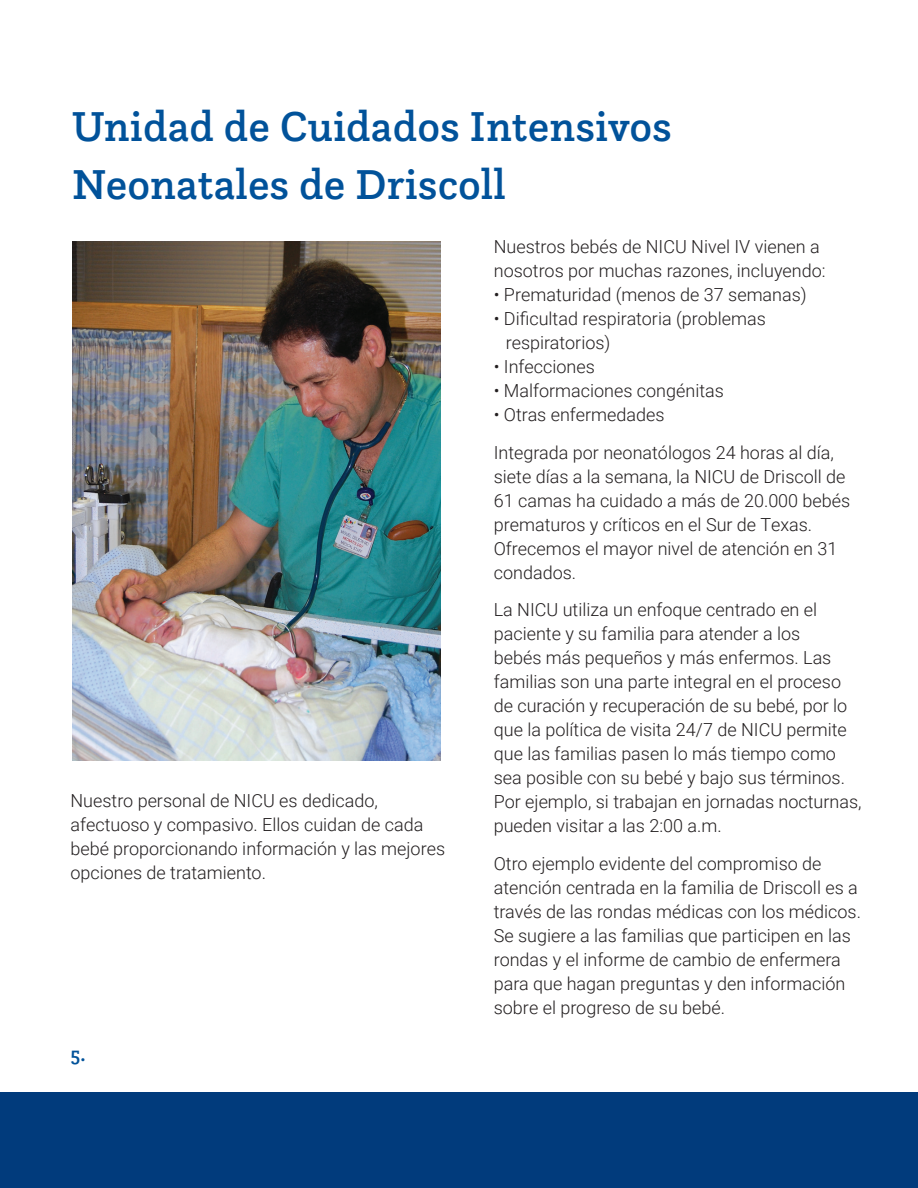
<style>
.page{position:relative;width:918px;height:1188px;background:#fff}
.page>*{position:absolute;margin:0;border:0;box-sizing:border-box;transform-origin:0 0}
.t1{font:500 43.65px/57.9px "Questa Slab";color:#01529a}
.t2{font:500 21px "Questa Slab";color:#01529a}
.t3{font:300 18px/24px "Roboto";color:#231f20}
</style>
<div class="page">
<div style="left:0;top:1093px;width:918px;height:95px;background:#013b7c"></div>
<img style="left:73px;top:242px;width:368px;height:518px">
<h1 class="t1" style="left:72px;top:96px;width:602px">Unidad de Cuidados Intensivos<br>Neonatales de Driscoll</h1>
<p class="t3" style="left:70px;top:788px;width:376px">Nuestro personal de NICU es dedicado, afectuoso y compasivo. Ellos cuidan de cada bebé proporcionando información y las mejores opciones de tratamiento.</p>
<p class="t2" style="left:70px;top:1041px;width:17px">5.</p>
<p class="t3" style="left:494px;top:234px;width:333px">Nuestros bebés de NICU Nivel IV vienen a nosotros por muchas razones, incluyendo:</p>
<p class="t3" style="left:494px;top:282px;width:314px">• Prematuridad (menos de 37 semanas)</p>
<p class="t3" style="left:506px;top:306px;width:261px;text-indent:-12px">• Dificultad respiratoria (problemas respiratorios)</p>
<p class="t3" style="left:494px;top:354px;width:103px">• Infecciones</p>
<p class="t3" style="left:494px;top:378px;width:232px">• Malformaciones congénitas</p>
<p class="t3" style="left:494px;top:396px;width:342px;line-height:37.5px">• Otras enfermedades<br>Integrada por neonatólogos 24 horas al día,</p>
<p class="t3" style="left:494px;top:464px;width:358px">siete días a la semana, la NICU de Driscoll de 61 camas ha cuidado a más de 20.000 bebés prematuros y críticos en el Sur de Texas.<br>Ofrecemos el mayor nivel de atención en 31 condados.</p>
<p class="t3" style="left:494px;top:597px;width:369px">La NICU utiliza un enfoque centrado en el paciente y su familia para atender a los<br>bebés más pequeños y más enfermos. Las familias son una parte integral en el proceso de curación y recuperación de su bebé, por lo que la política de visita 24/7 de NICU permite que las familias pasen lo más tiempo como sea posible con su bebé y bajo sus términos.<br>Por ejemplo, si trabajan en jornadas nocturnas, pueden visitar a las 2:00 a.m.</p>
<p class="t3" style="left:494px;top:851px;width:369px">Otro ejemplo evidente del compromiso de atención centrada en la familia de Driscoll es a través de las rondas médicas con los médicos.<br>Se sugiere a las familias que participen en las rondas y el informe de cambio de enfermera para que hagan preguntas y den información sobre el progreso de su bebé.</p>
</div>
